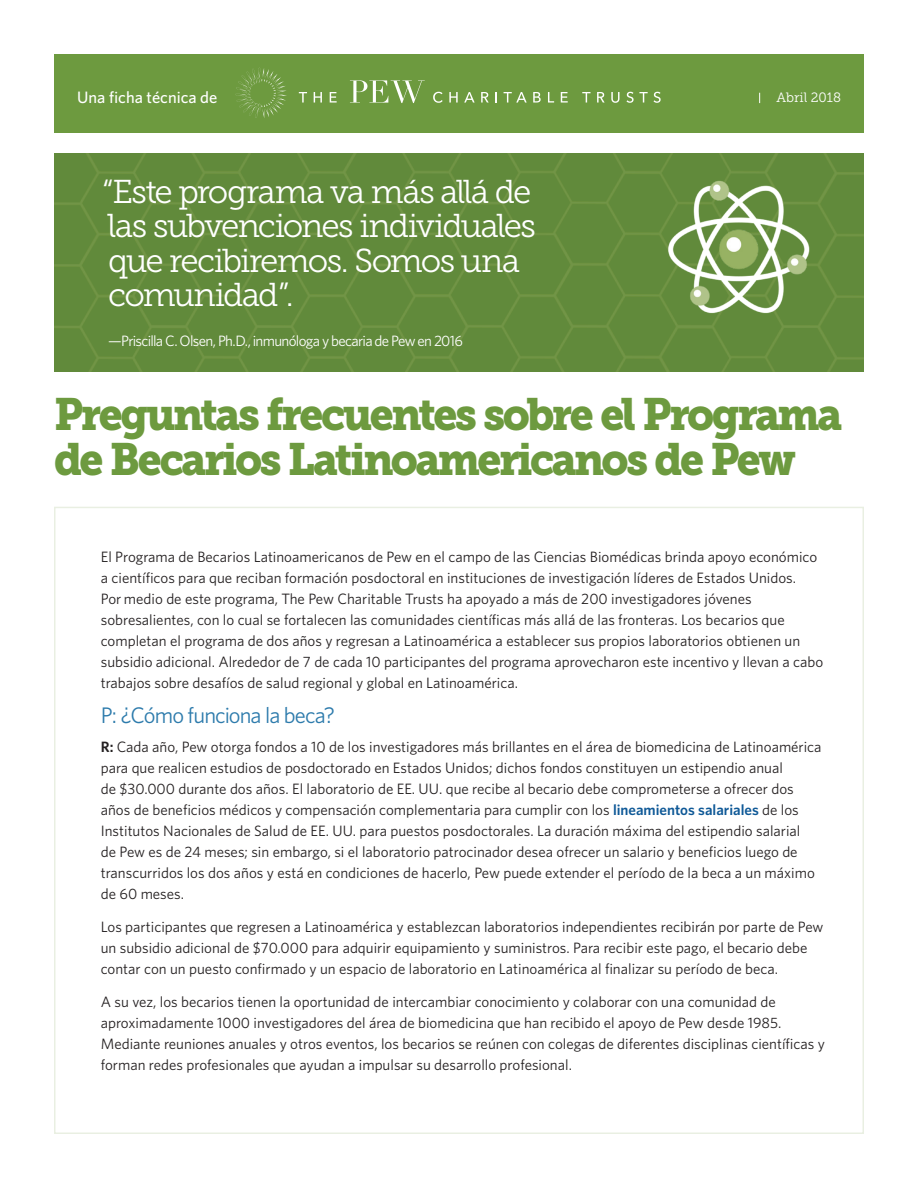
<style>
.page{position:relative;width:918px;height:1188px;background:#fff}
.page>*{position:absolute;margin:0;border:0;box-sizing:border-box;transform-origin:0 0}
.t1{font:45px/45px "Museo Slab 900";letter-spacing:-.055em;color:#6d9a3f;scale:.95 1}
.t2{font:33px/34.5px "Museo Slab 300";letter-spacing:-.05em;color:#fff}
.t3{font:22.5px "Whitney";letter-spacing:-.04em;color:#2d7bac}
.t4{font:500 16.5px "Whitney";color:#fff}
.t5{font:15px/21px "Whitney";color:#231f20}
.t6{font:15px "Whitney";letter-spacing:-.045em;color:#fff}
.t7{font:13.5px "Museo Slab 300";color:#fff}
.s1{font-weight:600}
.s2{font-weight:600;color:#0f5997}
</style>
<div class="page">
<div style="left:54px;top:54px;width:810px;height:78px;background:#6d9a3f"></div>
<svg style="left:235px;top:68px;width:52px;height:50px"></svg>
<svg style="left:299px;top:92px;width:8px;height:11px"></svg>
<svg style="left:314px;top:92px;width:8px;height:11px"></svg>
<svg style="left:330px;top:92px;width:7px;height:11px"></svg>
<svg style="left:433px;top:92px;width:10px;height:11px"></svg>
<svg style="left:449px;top:92px;width:9px;height:11px"></svg>
<svg style="left:464px;top:92px;width:11px;height:11px"></svg>
<svg style="left:481px;top:92px;width:8px;height:11px"></svg>
<svg style="left:495px;top:92px;width:2px;height:11px"></svg>
<svg style="left:504px;top:92px;width:23px;height:11px"></svg>
<svg style="left:533px;top:92px;width:8px;height:11px"></svg>
<svg style="left:548px;top:92px;width:6px;height:11px"></svg>
<svg style="left:561px;top:92px;width:7px;height:11px"></svg>
<svg style="left:582px;top:92px;width:8px;height:11px"></svg>
<svg style="left:597px;top:92px;width:8px;height:11px"></svg>
<svg style="left:611px;top:92px;width:9px;height:11px"></svg>
<svg style="left:626px;top:92px;width:22px;height:11px"></svg>
<svg style="left:654px;top:92px;width:7px;height:11px"></svg>
<svg style="left:350px;top:80px;width:75px;height:23px"></svg>
<img style="left:54px;top:153px;width:810px;height:219px">
<img style="left:663px;top:178px;width:150px;height:140px">
<p class="t4" style="left:77px;top:86px;width:142px">Una ficha técnica de</p>
<p class="t7" style="left:777px;top:90px;width:66px">Abril 2018</p>
<h2 class="t2" style="left:102px;top:174px;width:435px">“Este programa va más allá de las subvenciones individuales que recibiremos. Somos una comunidad”.</h2>
<p class="t6" style="left:108px;top:331px;width:356px">—Priscilla C. Olsen, Ph.D., inmunóloga y becaria de Pew en 2016</p>
<h1 class="t1" style="left:54px;top:392px;width:832px">Preguntas frecuentes sobre el Programa de Becarios Latinoamericanos de Pew</h1>
<p class="t5" style="left:101px;top:546px;width:724px">El Programa de Becarios Latinoamericanos de Pew en el campo de las Ciencias Biomédicas brinda apoyo económico a científicos para que reciban formación posdoctoral en instituciones de investigación líderes de Estados Unidos.<br>Por medio de este programa, The Pew Charitable Trusts ha apoyado a más de 200 investigadores jóvenes sobresalientes, con lo cual se fortalecen las comunidades científicas más allá de las fronteras. Los becarios que completan el programa de dos años y regresan a Latinoamérica a establecer sus propios laboratorios obtienen un subsidio adicional. Alrededor de 7 de cada 10 participantes del programa aprovecharon este incentivo y llevan a cabo trabajos sobre desafíos de salud regional y global en Latinoamérica.</p>
<h3 class="t3" style="left:101px;top:700px;width:236px">P: ¿Cómo funciona la beca?</h3>
<p class="t5" style="left:101px;top:736px;width:722px"><span class="s1">R:</span> Cada año, Pew otorga fondos a 10 de los investigadores más brillantes en el área de biomedicina de Latinoamérica para que realicen estudios de posdoctorado en Estados Unidos; dichos fondos constituyen un estipendio anual<br>de $30.000 durante dos años. El laboratorio de EE. UU. que recibe al becario debe comprometerse a ofrecer dos años de beneficios médicos y compensación complementaria para cumplir con los <span class="s2">lineamientos salariales</span> de los Institutos Nacionales de Salud de EE. UU. para puestos posdoctorales. La duración máxima del estipendio salarial<br>de Pew es de 24 meses; sin embargo, si el laboratorio patrocinador desea ofrecer un salario y beneficios luego de transcurridos los dos años y está en condiciones de hacerlo, Pew puede extender el período de la beca a un máximo de 60 meses.</p>
<p class="t5" style="left:101px;top:916px;width:724px">Los participantes que regresen a Latinoamérica y establezcan laboratorios independientes recibirán por parte de Pew un subsidio adicional de $70.000 para adquirir equipamiento y suministros. Para recibir este pago, el becario debe contar con un puesto confirmado y un espacio de laboratorio en Latinoamérica al finalizar su período de beca.</p>
<p class="t5" style="left:101px;top:991px;width:726px">A su vez, los becarios tienen la oportunidad de intercambiar conocimiento y colaborar con una comunidad de aproximadamente 1000 investigadores del área de biomedicina que han recibido el apoyo de Pew desde 1985.<br>Mediante reuniones anuales y otros eventos, los becarios se reúnen con colegas de diferentes disciplinas científicas y forman redes profesionales que ayudan a impulsar su desarrollo profesional.</p>
</div>
